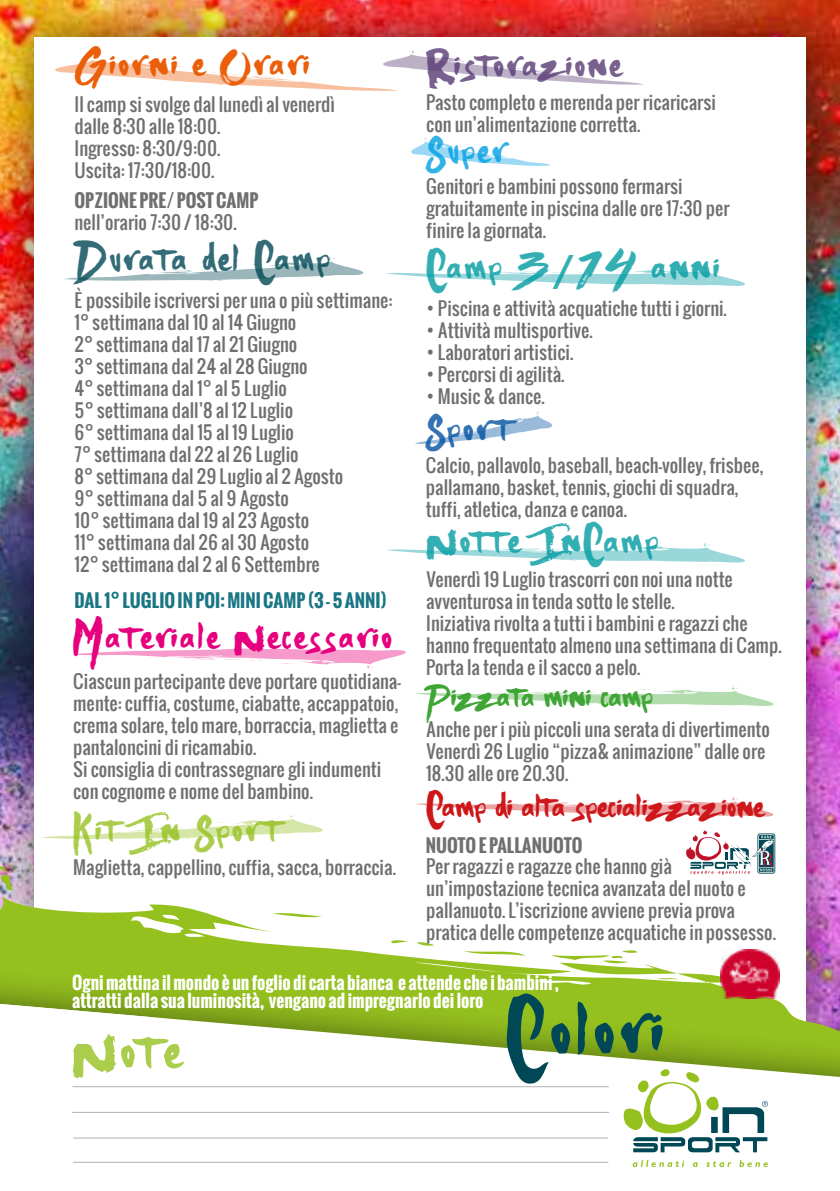
<style>
.page{position:relative;width:840px;height:1191px;background:#fff}
.page>*{position:absolute;margin:0;border:0;box-sizing:border-box;transform-origin:0 0}
.t1{font:94.8px "Beats";color:#004855}
.t2{font:68.8px "Beats";color:#95c11f}
.t3{font:48px "Beats";letter-spacing:.05em;color:#009ba2}
.t4{font:48px "Beats";letter-spacing:.05em;color:#e6007d}
.t5{font:48px "Beats";letter-spacing:.05em;color:#004855}
.t6{font:48px "Beats";letter-spacing:.05em;color:#eb5f0a}
.t7{font:48px "Beats";letter-spacing:.05em;color:#573974}
.t8{font:48px "Beats";letter-spacing:.05em;color:#95c11f}
.t9{font:48px "Beats";letter-spacing:.05em;color:#0051a0}
.t10{font:48px "Beats";letter-spacing:.05em;color:#009fe3}
.t11{font:42px "Beats";color:#cd171a}
.t12{font:42px "Beats";color:#3fa535}
.t13{font:18px/22px "Oswald";color:#706f6f}
.t14{font:700 18px "Oswald";color:#706f6f}
.t15{font:700 18px "Oswald";color:#1a7684}
.t16{font:700 17.4px/18.4px "Oswald";color:#fff}
.s1{font-family:"Circular Std"}
</style>
<div class="page">
<div style="left:0;top:0;width:839px;height:1191px;background:#000;opacity:.5"></div>
<div style="left:34px;top:37px;width:771px;height:1154px;background:#fff"></div>
<svg style="left:0;top:864px;width:839px;height:69px"></svg>
<svg style="left:65px;top:257px;width:299px;height:24px"></svg>
<svg style="left:415px;top:411px;width:137px;height:33px"></svg>
<svg style="left:42px;top:814px;width:281px;height:25px"></svg>
<svg style="left:55px;top:50px;width:589px;height:41px"></svg>
<svg style="left:386px;top:266px;width:359px;height:20px"></svg>
<svg style="left:387px;top:543px;width:358px;height:20px"></svg>
<svg style="left:415px;top:686px;width:359px;height:20px"></svg>
<svg style="left:411px;top:137px;width:140px;height:29px"></svg>
<div style="left:0;top:933px;width:839px;height:258px;background:#000;opacity:.5"></div>
<svg style="left:0;top:1004px;width:839px;height:187px"></svg>
<hr style="left:73px;top:1137px;width:534px;height:1px;background:#b3b2b2">
<hr style="left:73px;top:1162px;width:535px;height:1px;background:#b3b2b2">
<hr style="left:72px;top:1086px;width:536px;height:1px;background:#b3b2b2">
<hr style="left:72px;top:1112px;width:537px;height:1px;background:#b3b2b2">
<svg style="left:632px;top:1160px;width:135px;height:7px"></svg>
<svg style="left:617px;top:1068px;width:150px;height:84px"></svg>
<svg style="left:73px;top:648px;width:333px;height:21px"></svg>
<img style="left:720px;top:949px;width:58px;height:49px">
<svg style="left:685px;top:830px;width:89px;height:44px"></svg>
<svg style="left:415px;top:797px;width:359px;height:20px"></svg>
<h3 class="t6" style="left:74px;top:41px;width:236px">Giorni e Orari</h3>
<p class="t13" style="left:74px;top:93px;width:262px">Il camp si svolge dal lunedì al venerdì dalle 8:30 alle 18:00.<br>Ingresso: 8:30/9:00.<br>Uscita: 17:30/18:00.</p>
<p class="t14" style="left:74px;top:187px;width:185px">OPZIONE PRE/ POST CAMP</p>
<p class="t13" style="left:74px;top:211px;width:164px">nell’orario 7:30 / 18:30.</p>
<h3 class="t5" style="left:74px;top:235px;width:257px">Durata del Camp</h3>
<p class="t13" style="left:74px;top:289px;width:319px">È possibile iscriversi per una o più settimane:<br>1° settimana dal 10 al 14 Giugno<br>2° settimana dal 17 al 21 Giugno<br>3° settimana dal 24 al 28 Giugno<br>4° settimana dal 1° al 5 Luglio<br>5° settimana dall’8 al 12 Luglio<br>6° settimana dal 15 al 19 Luglio<br>7° settimana dal 22 al 26 Luglio<br>8° settimana dal 29 Luglio al 2 Agosto<br>9° settimana dal 5 al 9 Agosto<br>10° settimana dal 19 al 23 Agosto<br>11° settimana dal 26 al 30 Agosto<br>12° settimana dal 2 al 6 Settembre</p>
<p class="t15" style="left:74px;top:587px;width:313px">DAL 1° LUGLIO IN POI: MINI CAMP (3 - 5 ANNI)</p>
<h3 class="t4" style="left:73px;top:614px;width:320px">Materiale Necessario</h3>
<p class="t13" style="left:73px;top:670px;width:329px">Ciascun partecipante deve portare quotidiana&shy;mente: cuffia, costume, ciabatte, accappatoio, crema solare, telo mare, borraccia, maglietta e pantaloncini di ricamabio.<br>Si consiglia di contrassegnare gli indumenti con cognome e nome del bambino.</p>
<h3 class="t8" style="left:73px;top:806px;width:209px">Kit In Sport</h3>
<p class="t13" style="left:73px;top:856px;width:324px">Maglietta, cappellino, cuffia, sacca, borraccia.</p>
<h3 class="t7" style="left:426px;top:41px;width:196px">Ristorazione</h3>
<p class="t13" style="left:426px;top:91px;width:291px">Pasto completo e merenda per ricaricarsi con un’alimentazione corretta.</p>
<h3 class="t10" style="left:426px;top:128px;width:85px">Super</h3>
<p class="t13" style="left:426px;top:175px;width:304px">Genitori e bambini possono fermarsi gratuitamente in piscina dalle ore 17:30 per finire la giornata.</p>
<h3 class="t3" style="left:426px;top:244px;width:294px">Camp 3<span class="s1">/</span>14 anni</h3>
<p class="t13" style="left:426px;top:297px;width:302px">• Piscina e attività acquatiche tutti i giorni.</p>
<p class="t13" style="left:426px;top:319px;width:168px">• Attività multisportive.</p>
<p class="t13" style="left:426px;top:341px;width:149px">• Laboratori artistici.</p>
<p class="t13" style="left:426px;top:363px;width:140px">• Percorsi di agilità.</p>
<p class="t13" style="left:426px;top:385px;width:120px">• Music &amp; dance.</p>
<h3 class="t9" style="left:425px;top:406px;width:87px">Sport</h3>
<p class="t13" style="left:425px;top:454px;width:339px">Calcio, pallavolo, baseball, beach-volley, frisbee, pallamano, basket, tennis, giochi di squadra, tuffi, atletica, danza e canoa.</p>
<h3 class="t3" style="left:426px;top:517px;width:234px">Notte InCamp</h3>
<p class="t13" style="left:426px;top:568px;width:357px">Venerdì 19 Luglio trascorri con noi una notte avventurosa in tenda sotto le stelle.<br>Iniziativa rivolta a tutti i bambini e ragazzi che hanno frequentato almeno una settimana di Camp.<br>Porta la tenda e il sacco a pelo.</p>
<h3 class="t12" style="left:426px;top:676px;width:228px">Pizzata mini camp</h3>
<p class="t13" style="left:426px;top:718px;width:345px">Anche per i più piccoli una serata di divertimento<br>Venerdì 26 Luglio “pizza&amp; animazione” dalle ore<br>18.30 alle ore 20.30.</p>
<h3 class="t11" style="left:426px;top:786px;width:339px">Camp di alta specializzazione</h3>
<p class="t14" style="left:425px;top:831px;width:158px">NUOTO E PALLANUOTO</p>
<p class="t13" style="left:426px;top:854px;width:351px">Per ragazzi e ragazze che hanno già un’impostazione tecnica avanzata del nuoto e pallanuoto. L’iscrizione avviene previa prova pratica delle competenze acquatiche in possesso.</p>
<p class="t16" style="left:72px;top:973px;width:488px">Ogni mattina il mondo è un foglio di carta bianca e attende che i bambini , attratti dalla sua luminosità, vengano ad impregnarlo dei loro</p>
<h2 class="t2" style="left:72px;top:1017px;width:111px">Note</h2>
<h1 class="t1" style="left:504px;top:986px;width:159px;rotate:-1deg">Colori</h1>
</div>
